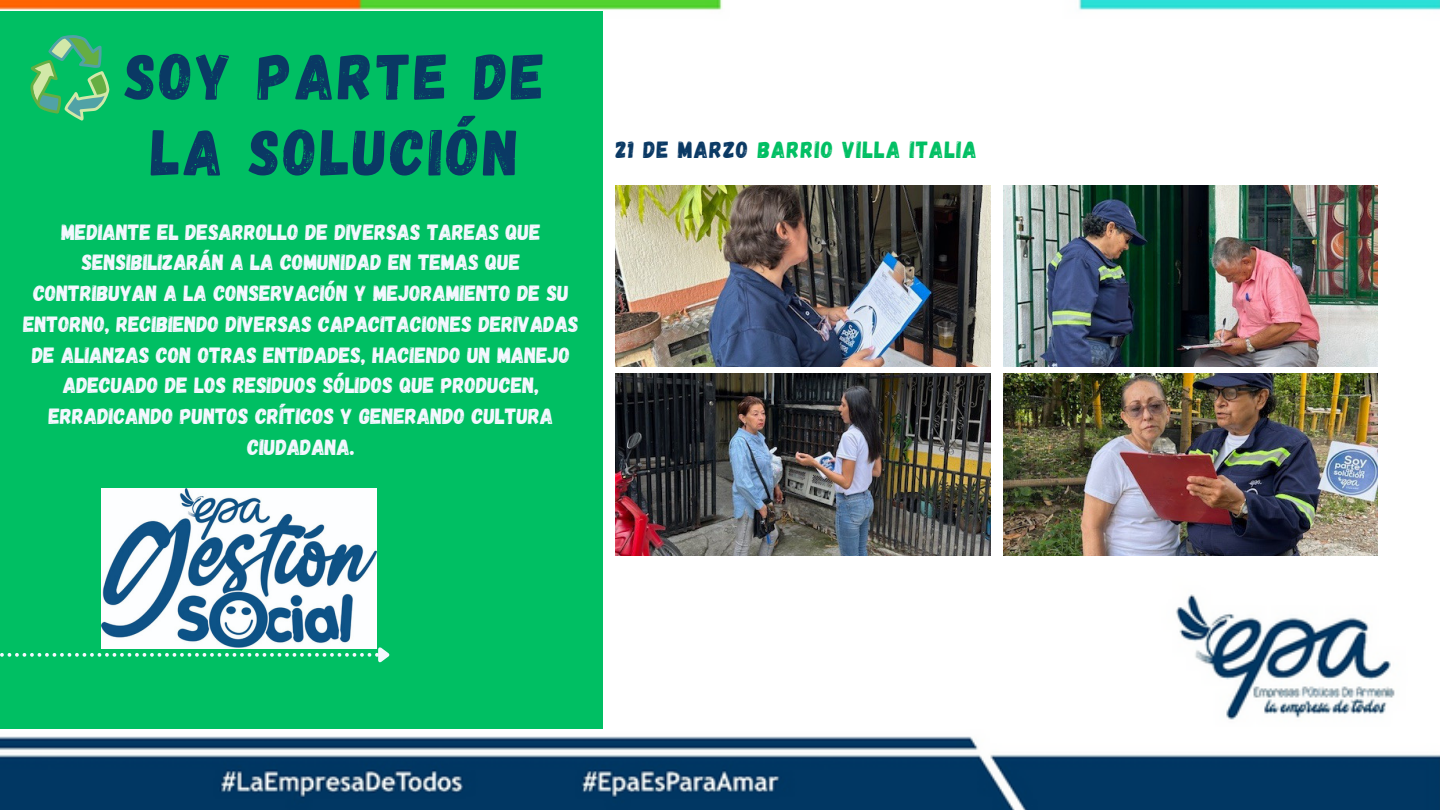
<style>
.page{position:relative;width:1440px;height:810px;background:#fff}
.page>*{position:absolute;margin:0;border:0;box-sizing:border-box;transform-origin:0 0}
.t1{font:65.1px/75.8px "Gagalin";letter-spacing:.05em;color:#0a3964;text-align:center}
.t2{font:23.4px "Gagalin";letter-spacing:.05em;color:#00bf63}
.t3{font:22px/30.8px "Gagalin";color:#f4f8ff;text-align:center}
.s1{color:#0a3964}
</style>
<div class="page">
<img style="left:0;top:0;width:1440px;height:810px">
<img style="left:616px;top:185px;width:374px;height:181px">
<img style="left:616px;top:374px;width:374px;height:181px">
<div style="left:0;top:11px;width:602px;height:718px;background:#00bf63"></div>
<img style="left:102px;top:489px;width:274px;height:155px">
<svg style="left:0;top:644px;width:390px;height:19px"></svg>
<img style="left:1003px;top:185px;width:375px;height:181px">
<img style="left:1003px;top:374px;width:375px;height:181px">
<svg style="left:30px;top:35px;width:80px;height:86px"></svg>
<p class="t1" style="left:125px;top:36px;width:421px">SOY PARTE DE<br>LA SOLUCIÓN</p>
<p class="t3" style="left:24px;top:215px;width:557px">MEDIANTE EL DESARROLLO DE DIVERSAS TAREAS QUE SENSIBILIZARÁN A LA COMUNIDAD EN TEMAS QUE CONTRIBUYAN A LA CONSERVACIÓN Y MEJORAMIENTO DE SU ENTORNO, RECIBIENDO DIVERSAS CAPACITACIONES DERIVADAS DE ALIANZAS CON OTRAS ENTIDADES, HACIENDO UN MANEJO ADECUADO DE LOS RESIDUOS SÓLIDOS QUE PRODUCEN, ERRADICANDO PUNTOS CRÍTICOS Y GENERANDO CULTURA CIUDADANA.</p>
<h1 class="t2" style="left:616px;top:135px;width:363px"><span class="s1">21 DE MARZO</span> BARRIO VILLA ITALIA</h1>
</div>
